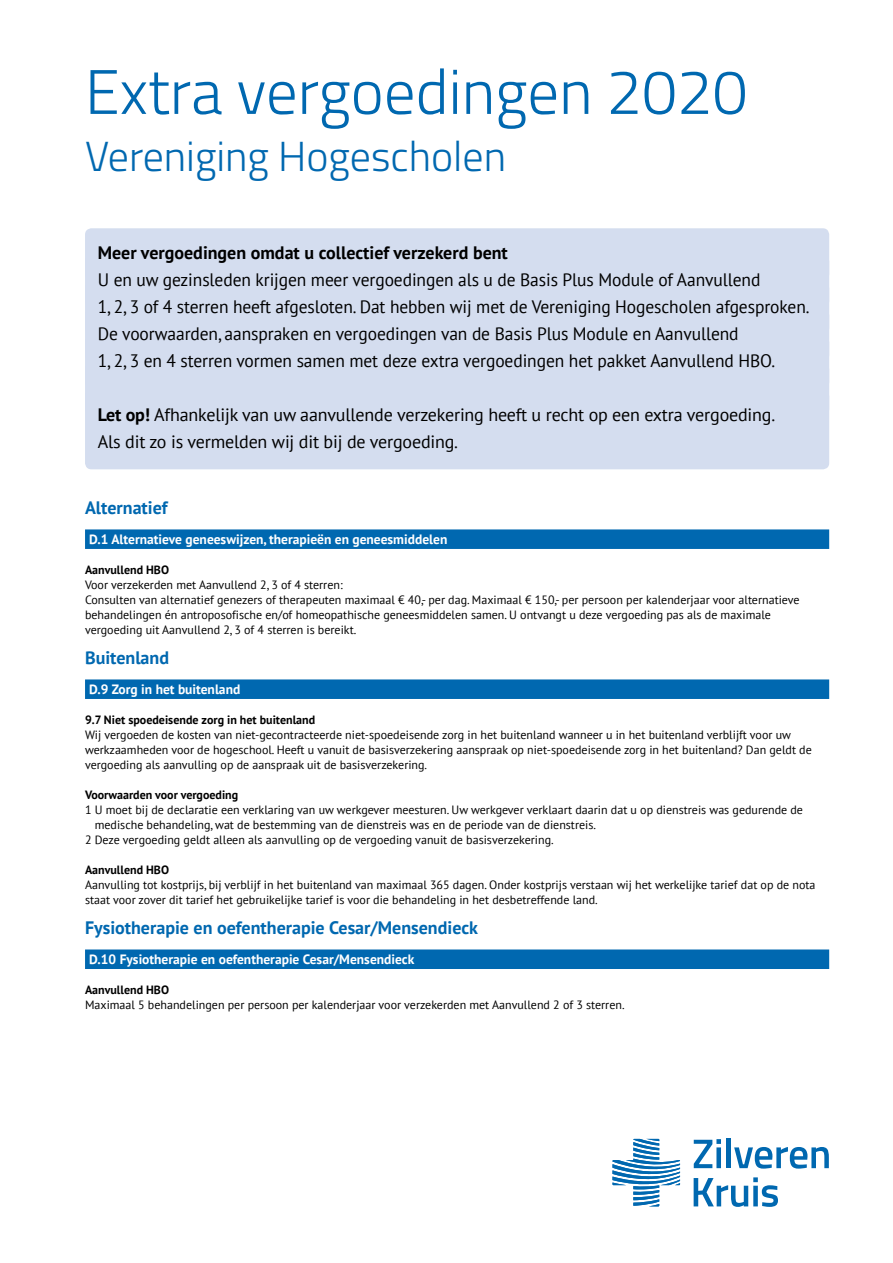
<style>
.page{position:relative;width:893px;height:1263px;background:#fff}
.page>*{position:absolute;margin:0;border:0;box-sizing:border-box;transform-origin:0 0}
.t1{font:300 63px "Titillium Web";color:#0068b0}
.t2{font:300 42px "Titillium Web";color:#0068b0}
.t3{font:18px/27px "PT Sans";letter-spacing:-.005em;color:#000}
.t4{font:700 18px "PT Sans";color:#0068b0}
.t5{font:700 18px "PT Sans";color:#000}
.t6{font:700 13.5px "PT Sans";color:#fff}
.t7{font:12px/15px "PT Sans";color:#000}
.t8{font:700 12px "PT Sans";color:#000}
.s1{font-weight:700}
</style>
<div class="page">
<div style="left:85px;top:228px;width:744px;height:52px;background:#d4ddef;border-radius:6px"></div>
<div style="left:85px;top:255px;width:744px;height:52px;background:#d4ddef;border-radius:6px"></div>
<div style="left:85px;top:282px;width:744px;height:52px;background:#d4ddef;border-radius:6px"></div>
<div style="left:85px;top:309px;width:744px;height:52px;background:#d4ddef;border-radius:6px"></div>
<div style="left:85px;top:336px;width:744px;height:52px;background:#d4ddef;border-radius:6px"></div>
<div style="left:85px;top:363px;width:744px;height:52px;background:#d4ddef;border-radius:6px"></div>
<div style="left:85px;top:390px;width:744px;height:79px;background:#d4ddef;border-radius:6px"></div>
<div style="left:85px;top:529px;width:744px;height:20px;background:#0068b0"></div>
<div style="left:85px;top:679px;width:744px;height:20px;background:#0068b0"></div>
<div style="left:85px;top:949px;width:744px;height:20px;background:#0068b0"></div>
<svg style="left:694px;top:1139px;width:27px;height:29px"></svg>
<div style="left:726px;top:1139px;width:5px;height:29px;background:#0068b0"></div>
<svg style="left:734px;top:1147px;width:95px;height:21px"></svg>
<svg style="left:694px;top:1177px;width:84px;height:29px"></svg>
<svg style="left:612px;top:1139px;width:68px;height:67px"></svg>
<h1 class="t1" style="left:85px;top:46px;width:664px">Extra vergoedingen 2020</h1>
<h2 class="t2" style="left:85px;top:126px;width:423px">Vereniging Hogescholen</h2>
<h3 class="t5" style="left:98px;top:240px;width:412px">Meer vergoedingen omdat u collectief verzekerd bent</h3>
<p class="t3" style="left:98px;top:266px;width:713px">U en uw gezinsleden krijgen meer vergoedingen als u de Basis Plus Module of Aanvullend<br>1, 2, 3 of 4 sterren heeft afgesloten. Dat hebben wij met de Vereniging Hogescholen afgesproken.<br>De voorwaarden, aanspraken en vergoedingen van de Basis Plus Module en Aanvullend<br>1, 2, 3 en 4 sterren vormen samen met deze extra vergoedingen het pakket Aanvullend HBO.</p>
<h3 class="t3" style="left:98px;top:401px;width:679px"><span class="s1">Let op!</span> Afhankelijk van uw aanvullende verzekering heeft u recht op een extra vergoeding.<br>Als dit zo is vermelden wij dit bij de vergoeding.</h3>
<h3 class="t4" style="left:85px;top:495px;width:84px">Alternatief</h3>
<p class="t6" style="left:89px;top:530px;width:360px">D.1 Alternatieve geneeswijzen, therapieën en geneesmiddelen</p>
<p class="t8" style="left:85px;top:562px;width:86px">Aanvullend HBO</p>
<p class="t7" style="left:85px;top:577px;width:716px">Voor verzekerden met Aanvullend 2, 3 of 4 sterren:<br>Consulten van alternatief genezers of therapeuten maximaal € 40,- per dag. Maximaal € 150,- per persoon per kalenderjaar voor alternatieve behandelingen én antroposofische en/of homeopathische geneesmiddelen samen. U ontvangt u deze vergoeding pas als de maximale vergoeding uit Aanvullend 2, 3 of 4 sterren is bereikt.</p>
<h3 class="t4" style="left:85px;top:645px;width:86px">Buitenland</h3>
<p class="t6" style="left:89px;top:680px;width:153px">D.9 Zorg in het buitenland</p>
<p class="t8" style="left:85px;top:712px;width:232px">9.7 Niet spoedeisende zorg in het buitenland</p>
<p class="t7" style="left:85px;top:727px;width:728px">Wij vergoeden de kosten van niet-gecontracteerde niet-spoedeisende zorg in het buitenland wanneer u in het buitenland verblijft voor uw werkzaamheden voor de hogeschool. Heeft u vanuit de basisverzekering aanspraak op niet-spoedeisende zorg in het buitenland? Dan geldt de vergoeding als aanvulling op de aanspraak uit de basisverzekering.</p>
<p class="t8" style="left:85px;top:787px;width:155px">Voorwaarden voor vergoeding</p>
<p class="t7" style="left:85px;top:802px;width:719px">1 U moet bij de declaratie een verklaring van uw werkgever meesturen. Uw werkgever verklaart daarin dat u op dienstreis was gedurende de</p>
<p class="t7" style="left:95px;top:817px;width:503px">medische behandeling, wat de bestemming van de dienstreis was en de periode van de dienstreis.</p>
<p class="t7" style="left:85px;top:832px;width:470px">2 Deze vergoeding geldt alleen als aanvulling op de vergoeding vanuit de basisverzekering.</p>
<p class="t8" style="left:85px;top:862px;width:86px">Aanvullend HBO</p>
<p class="t7" style="left:85px;top:877px;width:732px">Aanvulling tot kostprijs, bij verblijf in het buitenland van maximaal 365 dagen. Onder kostprijs verstaan wij het werkelijke tarief dat op de nota staat voor zover dit tarief het gebruikelijke tarief is voor die behandeling in het desbetreffende land.</p>
<h3 class="t4" style="left:85px;top:915px;width:394px">Fysiotherapie en oefentherapie Cesar/Mensendieck</h3>
<p class="t6" style="left:89px;top:950px;width:327px">D.10 Fysiotherapie en oefentherapie Cesar/Mensendieck</p>
<p class="t8" style="left:85px;top:982px;width:86px">Aanvullend HBO</p>
<p class="t7" style="left:85px;top:997px;width:541px">Maximaal 5 behandelingen per persoon per kalenderjaar voor verzekerden met Aanvullend 2 of 3 sterren.</p>
</div>
